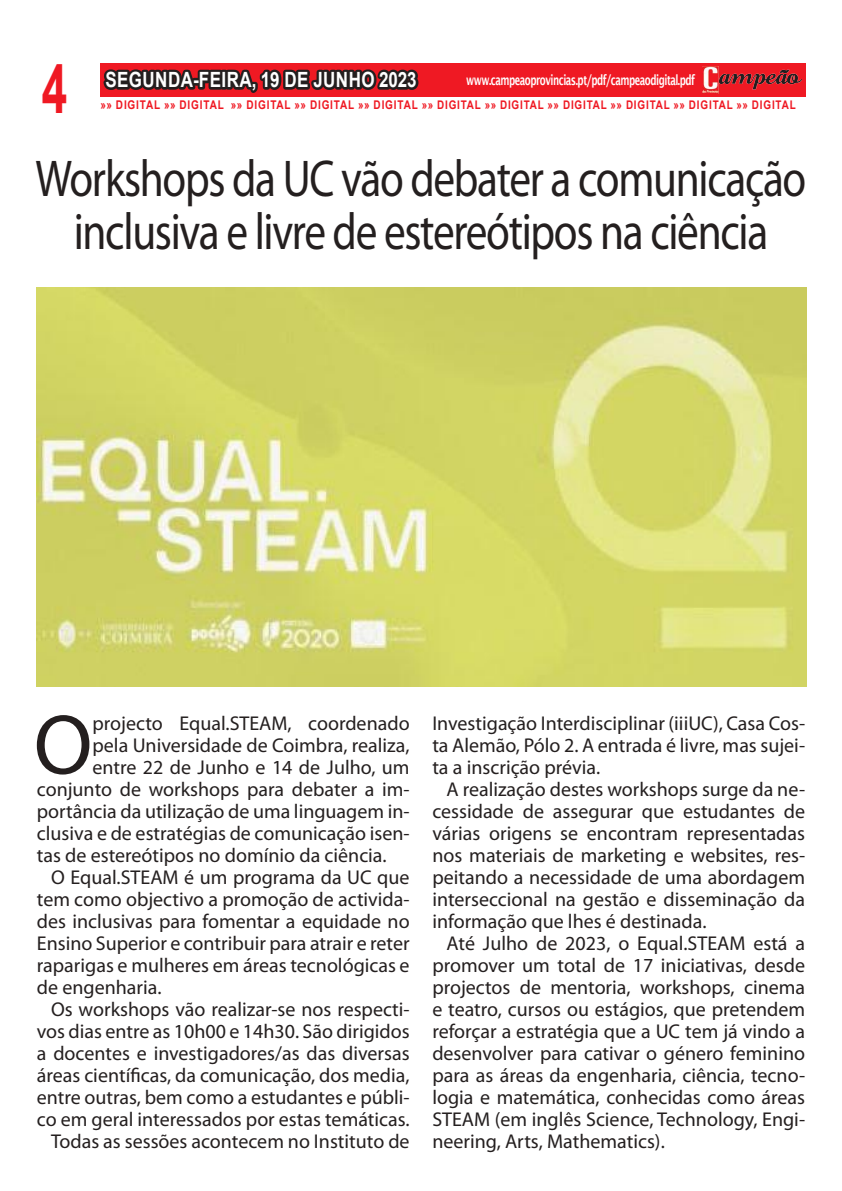
<style>
.page{position:relative;width:842px;height:1191px;background:#fff}
.page>*{position:absolute;margin:0;border:0;box-sizing:border-box;transform-origin:0 0}
.t1{font:85.3px "Myriad Pro";color:#241f1f}
.t2{font:700 69.4px "Arial";color:#ef1923;scale:.66 1}
.t3{font:52px/53px "Myriad Pro";letter-spacing:-.03em;color:#241f1f;text-align:center;scale:.83 1}
.t4{font:700 21px "Arial";letter-spacing:.025em;color:#fff;scale:.81 1}
.t5{font:20px/22px "Myriad Pro";color:#241f1f;text-align:justify}
.t6{font:600 14px "Lucida Sans";letter-spacing:-.05em;color:#fff;scale:.67 1}
.t7{font:700 11.9px "Arial";letter-spacing:.085em;color:#ef1923;scale:.83 1}
.s1{font-size:12px}
</style>
<div class="page">
<div style="left:100px;top:63px;width:706px;height:33px;background:#ef1923"></div>
<svg style="left:100px;top:69px;width:323px;height:28px"></svg>
<img style="left:702px;top:66px;width:99px;height:27px">
<img style="left:37px;top:287px;width:770px;height:399px">
<h2 class="t2" style="left:42px;top:40px;width:40px">4</h2>
<p class="t4" style="left:105px;top:65px;width:386px">SEGUNDA-FEIRA, 19 DE JUNHO 2023</p>
<p class="t6" style="left:466px;top:72px;width:343px">www.campeaoprovincias.pt/pdf/campeaodigital.pdf</p>
<p class="t7" style="left:100px;top:96px;width:839px"><span class="s1">»» DIGITAL »» DIGITAL »» DIGITAL »» DIGITAL »» DIGITAL</span> »» DIGITAL »» DIGITAL »» DIGITAL »» DIGITAL »» DIGITAL »» DIGITAL</p>
<h3 class="t3" style="left:36px;top:151px;width:930px">Workshops da UC vão debater a comunicação inclusiva e livre de estereótipos na ciência</h3>
<h1 class="t1" style="left:34px;top:692px;width:60px">O</h1>
<p class="t5" style="left:93px;top:711px;width:319px">projecto Equal.STEAM, coordenado</p>
<p class="t5" style="left:93px;top:733px;width:319px">pela Universidade de Coimbra, realiza,</p>
<p class="t5" style="left:93px;top:755px;width:319px">entre 22 de Junho e 14 de Julho, um</p>
<p class="t5" style="left:37px;top:777px;width:374px">conjunto de workshops para debater a im-</p>
<p class="t5" style="left:37px;top:799px;width:374px">portância da utilização de uma linguagem in-</p>
<p class="t5" style="left:37px;top:821px;width:374px">clusiva e de estratégias de comunicação isen-</p>
<p class="t5" style="left:37px;top:843px;width:351px">tas de estereótipos no domínio da ciência.</p>
<p class="t5" style="left:51px;top:865px;width:360px">O Equal.STEAM é um programa da UC que</p>
<p class="t5" style="left:37px;top:887px;width:374px">tem como objectivo a promoção de activida-</p>
<p class="t5" style="left:37px;top:909px;width:374px">des inclusivas para fomentar a equidade no</p>
<p class="t5" style="left:37px;top:931px;width:374px">Ensino Superior e contribuir para atrair e reter</p>
<p class="t5" style="left:37px;top:953px;width:374px">raparigas e mulheres em áreas tecnológicas e</p>
<p class="t5" style="left:37px;top:975px;width:126px">de engenharia.</p>
<p class="t5" style="left:51px;top:997px;width:360px">Os workshops vão realizar-se nos respecti-</p>
<p class="t5" style="left:37px;top:1019px;width:374px">vos dias entre as 10h00 e 14h30. São dirigidos</p>
<p class="t5" style="left:37px;top:1041px;width:374px">a docentes e investigadores/as das diversas</p>
<p class="t5" style="left:37px;top:1063px;width:374px">áreas científicas, da comunicação, dos media,</p>
<p class="t5" style="left:37px;top:1085px;width:374px">entre outras, bem como a estudantes e públi-</p>
<p class="t5" style="left:37px;top:1107px;width:374px">co em geral interessados por estas temáticas.</p>
<p class="t5" style="left:51px;top:1129px;width:360px">Todas as sessões acontecem no Instituto de</p>
<p class="t5" style="left:432px;top:711px;width:374px">Investigação Interdisciplinar (iiiUC), Casa Cos&shy;ta Alemão, Pólo 2. A entrada é livre, mas sujei&shy;ta a inscrição prévia.</p>
<p class="t5" style="left:432px;top:777px;width:374px;text-indent:14px">A realização destes workshops surge da ne&shy;cessidade de assegurar que estudantes de várias origens se encontram representadas nos materiais de marketing e websites, res&shy;peitando a necessidade de uma abordagem interseccional na gestão e disseminação da informação que lhes é destinada.</p>
<p class="t5" style="left:432px;top:931px;width:374px;text-indent:14px">Até Julho de 2023, o Equal.STEAM está a promover um total de 17 iniciativas, desde projectos de mentoria, workshops, cinema e teatro, cursos ou estágios, que pretendem reforçar a estratégia que a UC tem já vindo a desenvolver para cativar o género feminino para as áreas da engenharia, ciência, tecno&shy;logia e matemática, conhecidas como áreas STEAM (em inglês Science, Technology, Engi&shy;neering, Arts, Mathematics).</p>
</div>
